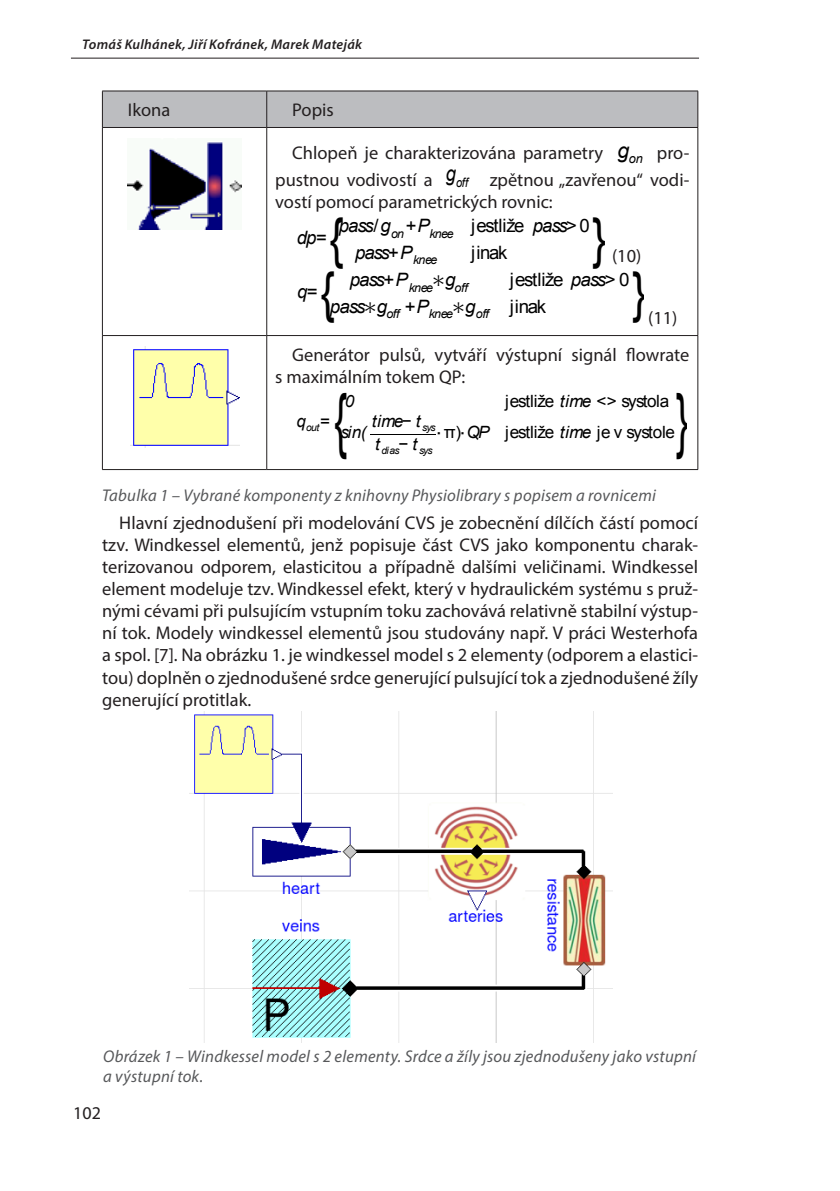
<style>
.page{position:relative;width:840px;height:1191px;background:#fff}
.page>*{position:absolute;margin:0;border:0;box-sizing:border-box;transform-origin:0 0}
.t1{font:69.6px "Arial";color:#000;scale:.57 1}
.t2{font:54px "Arial";color:#000;scale:.8 1}
.t3{font:54px "Arial";color:#000;scale:.81 1}
.zakladni{font:18.4px/22px "Myriad Pro";color:#231f20}
.t4{font:italic 18.4px/26.6px "Arial";letter-spacing:-.055em;color:#000}
.t5{font:18.4px "Arial";letter-spacing:-.015em;color:#000}
.t6{font:18px "Myriad Pro";color:#231f20}
.popisky_obrazek{font:italic 17px/20.4px "Myriad Pro";letter-spacing:.015em;color:#57585a}
.t7{font:16.8px "Arial";letter-spacing:-.025em;color:#000}
.t8{font:italic 16.8px "Arial";letter-spacing:.025em;color:#000}
.t9{font:italic 600 14px "Myriad Pro";letter-spacing:.02em;color:#231f20}
.t10{font:italic 12.8px "Arial";color:#000;scale:.86 1}
.t11{font:italic 12.8px "Arial";color:#000}
.t12{font:italic 12.2px "Arial";letter-spacing:-.025em;color:#000}
.t13{font:italic 10.2px "Arial";letter-spacing:-.065em;color:#000}
.s1{font-style:normal}
.s2{font-family:"Lucida Sans Unicode";font-style:normal}
.s3{font-style:italic}
.s4{font-family:"Lucida Sans Unicode"}
</style>
<div class="page">
<hr style="left:71px;top:58px;width:627px;height:1px;background:#231f20">
<div style="left:103px;top:92px;width:594px;height:35px;background:#bcbdc0"></div>
<hr style="left:266px;top:91px;width:1px;height:36px;background:#231f20">
<hr style="left:266px;top:128px;width:1px;height:207px;background:#231f20">
<hr style="left:102px;top:335px;width:164px;height:1px;background:#231f20">
<hr style="left:266px;top:335px;width:431px;height:1px;background:#231f20">
<hr style="left:266px;top:336px;width:1px;height:133px;background:#231f20">
<hr style="left:102px;top:91px;width:164px;height:1px;background:#231f20">
<hr style="left:102px;top:91px;width:1px;height:36px;background:#231f20">
<hr style="left:266px;top:91px;width:431px;height:1px;background:#231f20">
<hr style="left:697px;top:91px;width:1px;height:36px;background:#231f20">
<hr style="left:102px;top:127px;width:164px;height:1px;background:#231f20">
<hr style="left:266px;top:127px;width:431px;height:1px;background:#231f20">
<hr style="left:102px;top:128px;width:1px;height:207px;background:#231f20">
<hr style="left:697px;top:128px;width:1px;height:207px;background:#231f20">
<hr style="left:102px;top:336px;width:1px;height:133px;background:#231f20">
<hr style="left:697px;top:336px;width:1px;height:133px;background:#231f20">
<hr style="left:102px;top:469px;width:164px;height:1px;background:#231f20">
<hr style="left:266px;top:469px;width:431px;height:1px;background:#231f20">
<img style="left:128px;top:142px;width:113px;height:88px">
<img style="left:131px;top:347px;width:108px;height:100px">
<hr style="left:370px;top:434px;width:66px;height:1px;background:#000">
<img style="left:189px;top:711px;width:423px;height:331px">
<p class="t9" style="left:82px;top:35px;width:281px">Tomáš Kulhánek, Jiří Kofránek, Marek Mateják</p>
<p class="zakladni" style="left:128px;top:99px;width:44px">Ikona</p>
<p class="zakladni" style="left:292px;top:99px;width:43px">Popis</p>
<p class="zakladni" style="left:292px;top:141px;width:312px">Chlopeň je charakterizována parametry</p>
<p class="t11" style="left:617px;top:150px;width:27px"><sup>g</sup>on</p>
<p class="zakladni" style="left:656px;top:141px;width:34px">pro-</p>
<p class="zakladni" style="left:275px;top:168px;width:159px">pustnou vodivostí a</p>
<p class="t10" style="left:445px;top:174px;width:27px"><sup>g</sup>off</p>
<p class="zakladni" style="left:275px;top:168px;width:415px;text-indent:214px">zpětnou „zavřenou“ vodi&shy;vostí pomocí parametrických rovnic:</p>
<p class="t4" style="left:297px;top:224px;width:31px">dp=</p>
<p class="t2" style="left:329px;top:200px;width:19px">{</p>
<p class="t2" style="left:592px;top:200px;width:19px">}</p>
<p class="t4" style="left:355px;top:213px;width:236px;text-indent:-16px">pass<span class="s1">/</span>g<sub>on</sub>+P<sub>knee</sub> <span class="s1">jestliže</span> pass&gt; <span class="s1">0 </span>pass+ P<sub>knee</sub></p>
<p class="t5" style="left:471px;top:240px;width:38px">jinak</p>
<p class="zakladni" style="left:611px;top:244px;width:31px">(10)</p>
<p class="t3" style="left:320px;top:254px;width:19px">{</p>
<p class="t4" style="left:349px;top:267px;width:119px">pass+ P<sub>knee</sub><span class="s2">∗</span>g<sub>off</sub></p>
<p class="t5" style="left:509px;top:267px;width:121px">jestliže <span class="s3">pass&gt;</span> 0</p>
<p class="t3" style="left:631px;top:254px;width:19px">}</p>
<p class="t4" style="left:297px;top:278px;width:22px">q=</p>
<p class="t12" style="left:330px;top:305px;width:217px"><sup>pass</sup><sup>∗</sup><sup>g</sup>off <sup>+P</sup>knee<sup>∗</sup><sup>g</sup>off <sup>jinak</sup></p>
<p class="zakladni" style="left:647px;top:307px;width:31px">(11)</p>
<p class="zakladni" style="left:275px;top:343px;width:415px;text-indent:17px">Generátor pulsů, vytváří výstupní signál flowrate s maximálním tokem QP:</p>
<p class="t13" style="left:296px;top:421px;width:35px"><sup>q</sup>out<sup>=</sup></p>
<p class="t1" style="left:334px;top:371px;width:25px">{</p>
<p class="t8" style="left:345px;top:390px;width:11px">0</p>
<p class="t7" style="left:504px;top:389px;width:165px">jestliže <span class="s3">time</span> &lt;&gt; systola</p>
<p class="t1" style="left:675px;top:371px;width:25px">}</p>
<p class="t8" style="left:371px;top:410px;width:65px">time<span class="s1">−</span> t <sub>sys</sub></p>
<p class="t13" style="left:375px;top:444px;width:59px"><sup>t</sup> dias<sup>−</sup> <sup>t</sup> sys</p>
<p class="t7" style="left:435px;top:421px;width:241px"><span class="s4">⋅</span>π)<span class="s4">⋅</span><span class="s3">QP</span> jestliže <span class="s3">time</span> je v systole</p>
<p class="t8" style="left:340px;top:421px;width:27px">sin(</p>
<p class="popisky_obrazek" style="left:102px;top:485px;width:555px">Tabulka 1 – Vybrané komponenty z knihovny Physiolibrary s popisem a rovnicemi</p>
<p class="zakladni" style="left:102px;top:511px;width:597px;text-align:justify;text-indent:17px">Hlavní zjednodušení při modelování CVS je zobecnění dílčích částí pomocí tzv. Windkessel elementů, jenž popisuje část CVS jako komponentu charak&shy;terizovanou odporem, elasticitou a případně dalšími veličinami. Windkessel element modeluje tzv. Windkessel efekt, který v hydraulickém systému s pruž&shy;nými cévami při pulsujícím vstupním toku zachovává relativně stabilní výstup&shy;ní tok. Modely windkessel elementů jsou studovány např. V práci Westerhofa a spol. [7]. Na obrázku 1. je windkessel model s 2 elementy (odporem a elastici&shy;tou) doplněn o zjednodušené srdce generující pulsující tok a zjednodušené žíly generující protitlak.</p>
<p class="popisky_obrazek" style="left:103px;top:1045px;width:594px">Obrázek 1 – Windkessel model s 2 elementy. Srdce a žíly jsou zjednodušeny jako vstupní a výstupní tok.</p>
<p class="t6" style="left:73px;top:1102px;width:29px">102</p>
</div>
